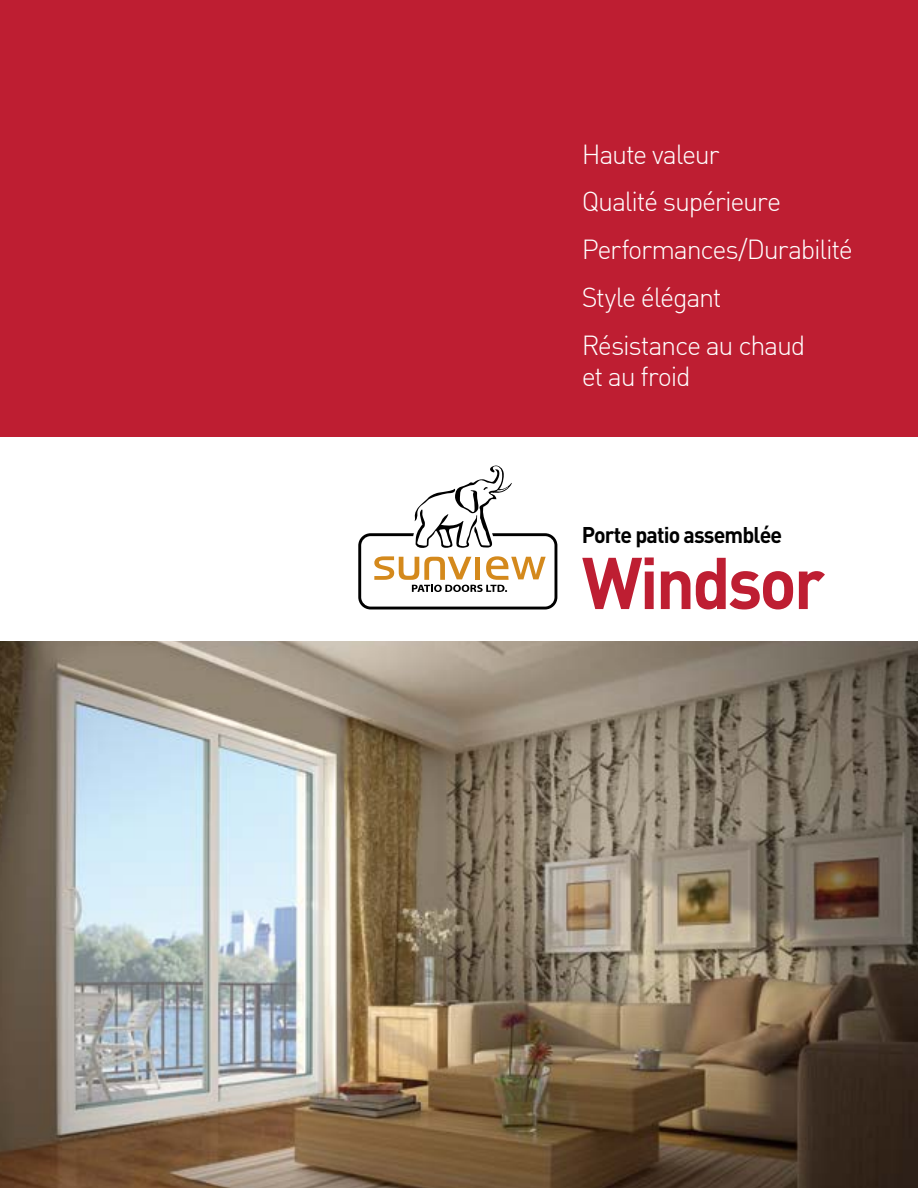
<style>
.page{position:relative;width:918px;height:1188px;background:#fff}
.page>*{position:absolute;margin:0;border:0;box-sizing:border-box;transform-origin:0 0}
.t1{font:700 72px "DIN";letter-spacing:-.04em;color:#be1e32;scale:.95 1}
.t2{font:27px/47.7px "DIN Light Alternate";letter-spacing:-.05em;color:#fff}
.t3{font:700 22.5px "DIN";letter-spacing:-.04em;color:#000;scale:.95 1}
</style>
<div class="page">
<svg style="left:358px;top:465px;width:199px;height:144px"></svg>
<div style="left:0;top:0;width:918px;height:436px;background:#be1e32"></div>
<img style="left:0;top:641px;width:918px;height:547px">
<p class="t2" style="left:582px;top:130px;width:272px">Haute valeur<br>Qualité supérieure<br>Performances/Durabilité<br>Style élégant<br>Résistance au chaud</p>
<p class="t2" style="left:582px;top:352px;width:110px">et au froid</p>
<p class="t3" style="left:582px;top:520px;width:212px">Porte patio assemblée</p>
<h1 class="t1" style="left:582px;top:536px;width:257px">Windsor</h1>
</div>
